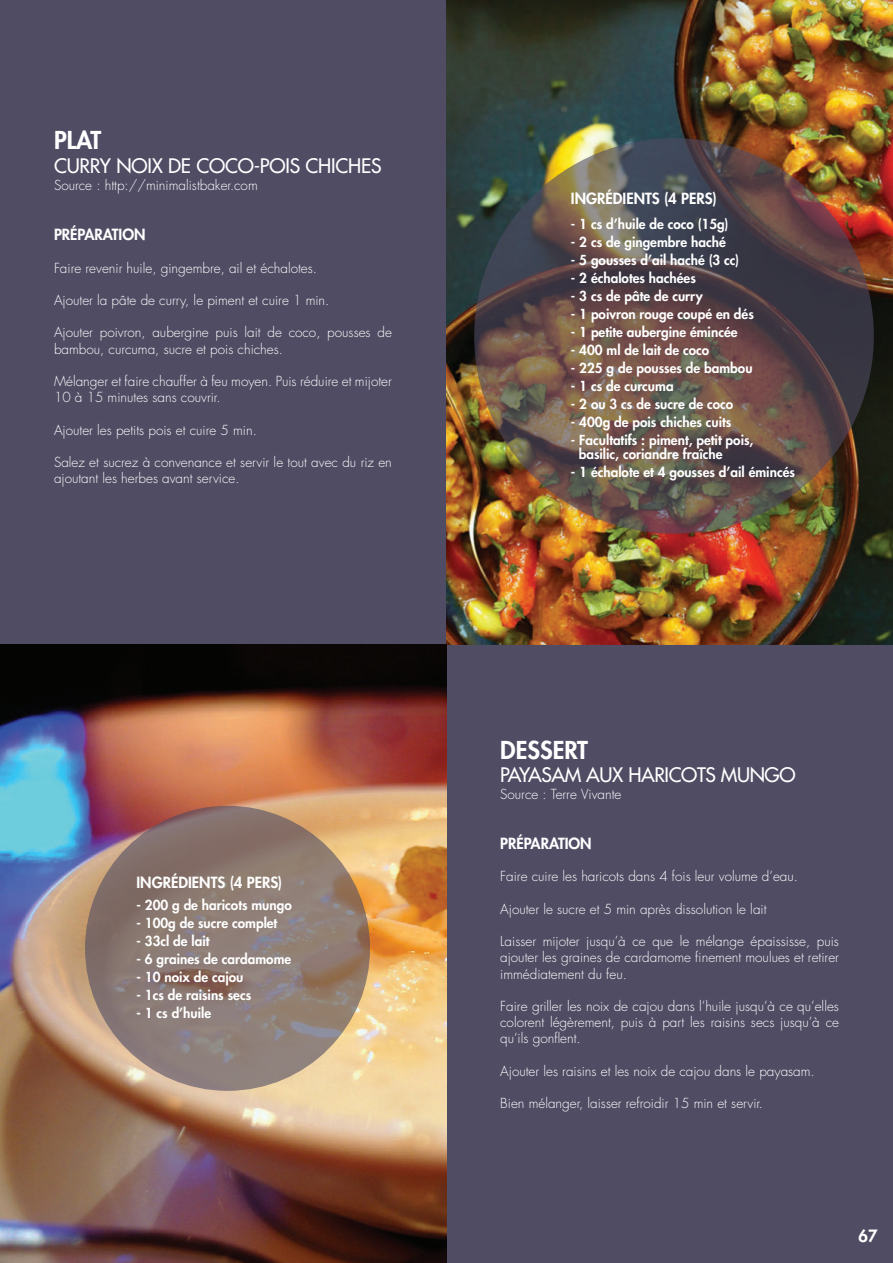
<style>
.page{position:relative;width:893px;height:1263px;background:#fff}
.page>*{position:absolute;margin:0;border:0;box-sizing:border-box;transform-origin:0 0}
.t1{font:800 24px "Futura Std";color:#fff}
.t2{font:500 19.5px "Futura Std";letter-spacing:-.02em;color:#fff}
.t3{font:800 16.5px "Futura Std";color:#fff}
.t4{font:800 15px "Futura Std";color:#fff}
.t5{font:300 13.5px/16.2px "Futura Std";color:#fff}
.t6{font:800 13.5px/13.5px "Futura Std";color:#fff}
</style>
<div class="page">
<div style="left:0;top:0;width:893px;height:669px;background:#504c64"></div>
<div style="left:0;top:641px;width:893px;height:622px;background:#504c64"></div>
<img style="left:446px;top:0;width:447px;height:644px">
<img style="left:0;top:644px;width:446px;height:619px">
<svg style="left:475px;top:139px;width:398px;height:394px;background:#5d4d4b"></svg>
<svg style="left:86px;top:806px;width:283px;height:284px;background:#8a7972"></svg>
<h1 class="t1" style="left:54px;top:125px;width:49px">PLAT</h1>
<h2 class="t2" style="left:54px;top:154px;width:329px">CURRY NOIX DE COCO-POIS CHICHES</h2>
<p class="t5" style="left:54px;top:177px;width:205px">Source : http://minimalistbaker.com</p>
<p class="t4" style="left:54px;top:225px;width:93px">PRÉPARATION</p>
<p class="t5" style="left:54px;top:260px;width:265px">Faire revenir huile, gingembre, ail et échalotes.</p>
<p class="t5" style="left:54px;top:292px;width:277px">Ajouter la pâte de curry, le piment et cuire 1 min.</p>
<p class="t5" style="left:54px;top:325px;width:339px">Ajouter poivron, aubergine puis lait de coco, pousses de bambou, curcuma, sucre et pois chiches.</p>
<p class="t5" style="left:54px;top:373px;width:339px">Mélanger et faire chauffer à feu moyen. Puis réduire et mijoter<br>10 à 15 minutes sans couvrir.</p>
<p class="t5" style="left:54px;top:422px;width:204px">Ajouter les petits pois et cuire 5 min.</p>
<p class="t5" style="left:54px;top:454px;width:339px">Salez et sucrez à convenance et servir le tout avec du riz en ajoutant les herbes avant service.</p>
<p class="t4" style="left:136px;top:873px;width:147px">INGRÉDIENTS (4 PERS)</p>
<p class="t6" style="left:136px;top:898px;width:157px">- 200 g de haricots mungo</p>
<p class="t6" style="left:136px;top:916px;width:142px">- 100g de sucre complet</p>
<p class="t6" style="left:136px;top:934px;width:75px">- 33cl de lait</p>
<p class="t6" style="left:136px;top:952px;width:156px">- 6 graines de cardamome</p>
<p class="t6" style="left:136px;top:970px;width:108px">- 10 noix de cajou</p>
<p class="t6" style="left:136px;top:988px;width:116px">- 1cs de raisins secs</p>
<p class="t6" style="left:136px;top:1006px;width:76px">- 1 cs d’huile</p>
<p class="t4" style="left:571px;top:189px;width:147px">INGRÉDIENTS (4 PERS)</p>
<p class="t6" style="left:571px;top:218px;width:159px">- 1 cs d’huile de coco (15g)</p>
<p class="t6" style="left:571px;top:236px;width:156px">- 2 cs de gingembre haché</p>
<p class="t6" style="left:571px;top:254px;width:170px">- 5 gousses d’ail haché (3 cc)</p>
<p class="t6" style="left:571px;top:272px;width:126px">- 2 échalotes hachées</p>
<p class="t6" style="left:571px;top:290px;width:134px">- 3 cs de pâte de curry</p>
<p class="t6" style="left:571px;top:308px;width:184px">- 1 poivron rouge coupé en dés</p>
<p class="t6" style="left:571px;top:326px;width:168px">- 1 petite aubergine émincée</p>
<p class="t6" style="left:571px;top:344px;width:140px">- 400 ml de lait de coco</p>
<p class="t6" style="left:571px;top:362px;width:183px">- 225 g de pousses de bambou</p>
<p class="t6" style="left:571px;top:380px;width:104px">- 1 cs de curcuma</p>
<p class="t6" style="left:571px;top:398px;width:164px">- 2 ou 3 cs de sucre de coco</p>
<p class="t6" style="left:571px;top:416px;width:162px">- 400g de pois chiches cuits</p>
<p class="t6" style="left:579px;top:434px;width:176px;text-indent:-8px">- Facultatifs : piment, petit pois, basilic, coriandre fraîche</p>
<p class="t6" style="left:571px;top:465px;width:226px">- 1 échalote et 4 gousses d’ail émincés</p>
<h1 class="t1" style="left:500px;top:735px;width:89px">DESSERT</h1>
<h2 class="t2" style="left:500px;top:763px;width:297px">PAYASAM AUX HARICOTS MUNGO</h2>
<p class="t5" style="left:500px;top:786px;width:123px">Source : Terre Vivante</p>
<p class="t4" style="left:500px;top:834px;width:93px">PRÉPARATION</p>
<p class="t5" style="left:500px;top:869px;width:299px">Faire cuire les haricots dans 4 fois leur volume d’eau.</p>
<p class="t5" style="left:500px;top:901px;width:268px">Ajouter le sucre et 5 min après dissolution le lait</p>
<p class="t5" style="left:500px;top:933px;width:340px;text-align:justify">Laisser mijoter jusqu’à ce que le mélange épaississe, puis ajouter les graines de cardamome finement moulues et retirer immédiatement du feu.</p>
<p class="t5" style="left:500px;top:998px;width:340px;text-align:justify">Faire griller les noix de cajou dans l’huile jusqu’à ce qu’elles colorent légèrement, puis à part les raisins secs jusqu’à ce qu’ils gonflent.</p>
<p class="t5" style="left:500px;top:1063px;width:316px">Ajouter les raisins et les noix de cajou dans le payasam.</p>
<p class="t5" style="left:500px;top:1095px;width:264px">Bien mélanger, laisser refroidir 15 min et servir.</p>
<p class="t3" style="left:858px;top:1225px;width:21px">67</p>
</div>
